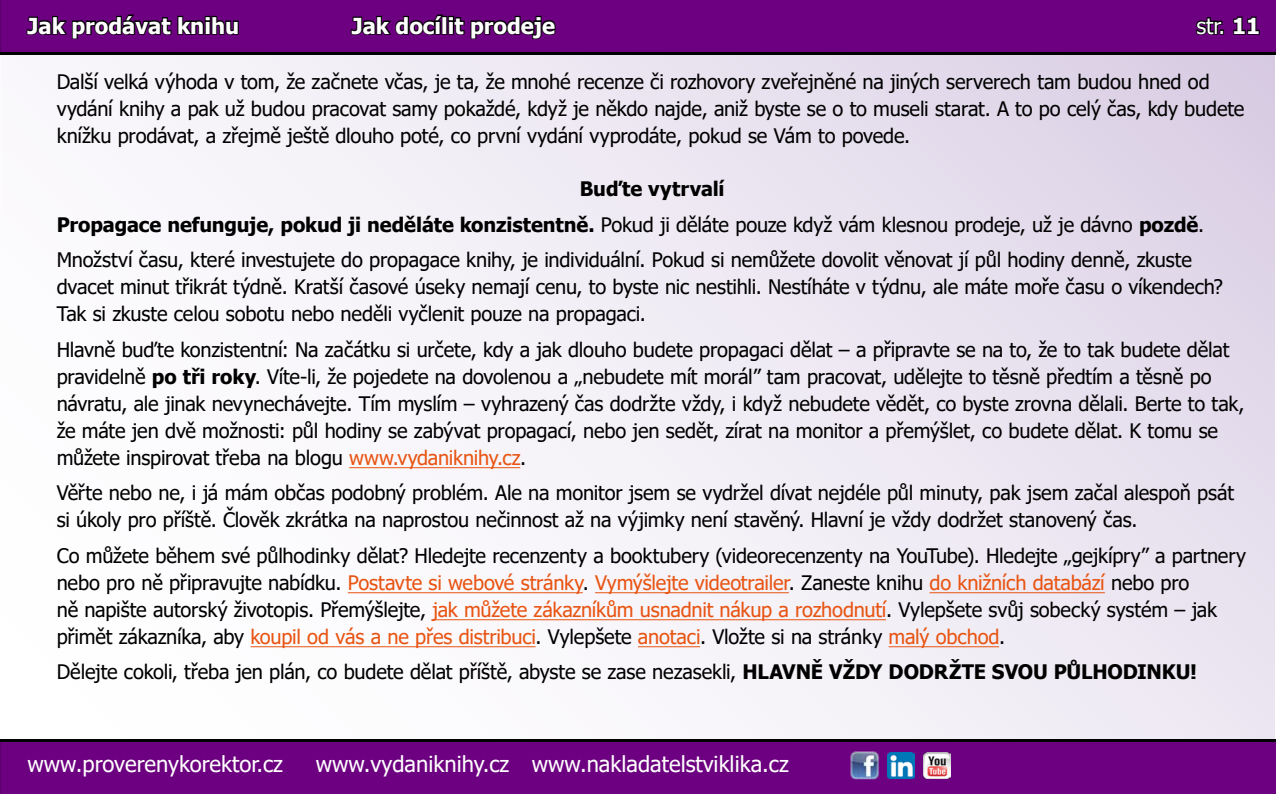
<style>
.page{position:relative;width:1276px;height:794px;background:#fff}
.page>*{position:absolute;margin:0;border:0;box-sizing:border-box;transform-origin:0 0}
.t1{font:22px "Tahoma";color:#fff}
.t2{font:700 22px "Tahoma";color:#fff}
.t3{font:20px/27px "Tahoma";letter-spacing:-.01em;color:#000}
.s1{font-weight:700}
.s2{color:#e85412}
</style>
<div class="page">
<div style="left:0;top:0;width:1276px;height:794px;background:linear-gradient(to right,#fff,#e4dcec)"></div>
<svg style="left:1275px;top:56px;width:1px;height:681px"></svg>
<svg style="left:0;top:0;width:1276px;height:56px;background:#67047a"></svg>
<svg style="left:0;top:737px;width:1276px;height:57px;background:#6b097d"></svg>
<svg style="left:26px;top:13px;width:214px;height:27px;background:#450052"></svg>
<svg style="left:350px;top:13px;width:206px;height:27px;background:#430050"></svg>
<svg style="left:1194px;top:16px;width:30px;height:20px"></svg>
<svg style="left:1232px;top:16px;width:28px;height:20px"></svg>
<img style="left:924px;top:752px;width:26px;height:26px">
<img style="left:887px;top:752px;width:27px;height:26px">
<img style="left:847px;top:748px;width:34px;height:34px">
<hr style="left:349px;top:467px;width:171px;height:1px;background:#e85412">
<hr style="left:348px;top:592px;width:235px;height:1px;background:#e85412">
<hr style="left:595px;top:592px;width:194px;height:1px;background:#e85412">
<hr style="left:929px;top:592px;width:175px;height:1px;background:#e85412">
<hr style="left:432px;top:619px;width:454px;height:1px;background:#e85412">
<hr style="left:250px;top:646px;width:285px;height:1px;background:#e85412">
<hr style="left:638px;top:646px;width:62px;height:1px;background:#e85412">
<hr style="left:888px;top:646px;width:111px;height:1px;background:#e85412">
<p class="t2" style="left:28px;top:10px;width:213px">Jak prodávat knihu</p>
<p class="t2" style="left:352px;top:10px;width:205px">Jak docílit prodeje</p>
<p class="t1" style="left:1196px;top:11px;width:65px">str. <span class="s1">11</span></p>
<p class="t3" style="left:57px;top:69px;width:1189px">Další velká výhoda v tom, že začnete včas, je ta, že mnohé recenze či rozhovory zveřejněné na jiných serverech tam budou hned od vydání knihy a pak už budou pracovat samy pokaždé, když je někdo najde, aniž byste se o to museli starat. A to po celý čas, kdy budete knížku prodávat, a zřejmě ještě dlouho poté, co první vydání vyprodáte, pokud se Vám to povede.</p>
<p class="t3" style="left:57px;top:172px;width:1149px;line-height:35.5px;text-indent:523px"><span class="s1">Buďte vytrvalí<br>Propagace nefunguje, pokud ji neděláte konzistentně.</span> Pokud ji děláte pouze když vám klesnou prodeje, už je dávno <span class="s1">pozdě</span>.<br>Množství času, které investujete do propagace knihy, je individuální. Pokud si nemůžete dovolit věnovat jí půl hodiny denně, zkuste</p>
<p class="t3" style="left:57px;top:274px;width:1168px">dvacet minut třikrát týdně. Kratší časové úseky nemají cenu, to byste nic nestihli. Nestíháte v týdnu, ale máte moře času o víkendech?<br>Tak si zkuste celou sobotu nebo neděli vyčlenit pouze na propagaci.</p>
<p class="t3" style="left:57px;top:337px;width:1189px">Hlavně buďte konzistentní: Na začátku si určete, kdy a jak dlouho budete propagaci dělat – a připravte se na to, že to tak budete dělat pravidelně <span class="s1">po tři roky</span>. Víte-li, že pojedete na dovolenou a „nebudete mít morál” tam pracovat, udělejte to těsně předtím a těsně po návratu, ale jinak nevynechávejte. Tím myslím – vyhrazený čas dodržte vždy, i když nebudete vědět, co byste zrovna dělali. Berte to tak, že máte jen dvě možnosti: půl hodiny se zabývat propagací, nebo jen sedět, zírat na monitor a přemýšlet, co budete dělat. K tomu se můžete inspirovat třeba na blogu <span class="s2">www.vydaniknihy.cz</span>.</p>
<p class="t3" style="left:57px;top:480px;width:1178px">Věřte nebo ne, i já mám občas podobný problém. Ale na monitor jsem se vydržel dívat nejdéle půl minuty, pak jsem začal alespoň psát si úkoly pro příště. Člověk zkrátka na naprostou nečinnost až na výjimky není stavěný. Hlavní je vždy dodržet stanovený čas.</p>
<p class="t3" style="left:57px;top:543px;width:1190px">Co můžete během své půlhodinky dělat? Hledejte recenzenty a booktubery (videorecenzenty na YouTube). Hledejte „gejkípry” a partnery nebo pro ně připravujte nabídku. <span class="s2">Postavte si webové stránky</span>. <span class="s2">Vymýšlejte videotrailer</span>. Zaneste knihu <span class="s2">do knižních databází</span> nebo pro<br>ně napište autorský životopis. Přemýšlejte, <span class="s2">jak můžete zákazníkům usnadnit nákup a rozhodnutí</span>. Vylepšete svůj sobecký systém – jak přimět zákazníka, aby <span class="s2">koupil od vás a ne přes distribuci</span>. Vylepšete <span class="s2">anotaci</span>. Vložte si na stránky <span class="s2">malý obchod</span>.</p>
<p class="t3" style="left:57px;top:659px;width:1142px">Dělejte cokoli, třeba jen plán, co budete dělat příště, abyste se zase nezasekli, <span class="s1">HLAVNĚ VŽDY DODRŽTE SVOU PŮLHODINKU!</span></p>
<p class="t1" style="left:28px;top:749px;width:257px">www.proverenykorektor.cz</p>
<p class="t1" style="left:316px;top:749px;width:475px">www.vydaniknihy.cz www.nakladatelstviklika.cz</p>
</div>
